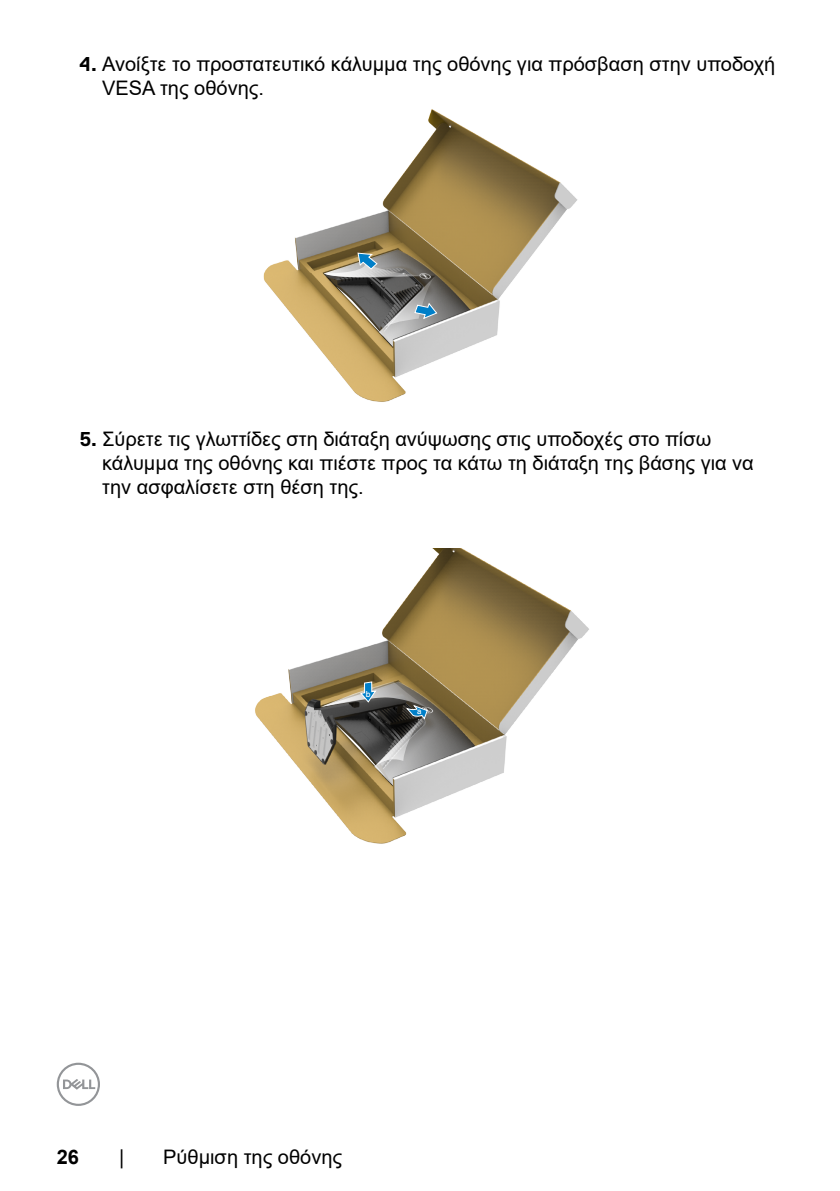
<style>
.page{position:relative;width:840px;height:1191px;background:#fff}
.page>*{position:absolute;margin:0;border:0;box-sizing:border-box;transform-origin:0 0}
.t1{font:20px/24px "Arial";color:#000}
.t2{font:700 20px "Arial";color:#000}
.t3{font:8.6px "Dell Replica";color:#fff}
.s1{font-family:"Dell Replica";font-weight:700}
</style>
<div class="page">
<svg style="left:57px;top:1062px;width:43px;height:44px"></svg>
<img style="left:263px;top:109px;width:315px;height:293px">
<svg style="left:324px;top:249px;width:146px;height:98px;background:#918873"></svg>
<img style="left:255px;top:548px;width:334px;height:296px">
<svg style="left:321px;top:681px;width:154px;height:105px;background:#867e6d"></svg>
<p class="t1" style="left:102px;top:52px;width:674px;text-indent:-23px"><span class="s1">4.</span> Ανοίξτε το προστατευτικό κάλυμμα της οθόνης για πρόσβαση στην υποδοχή<br>VESA της οθόνης.</p>
<p class="t1" style="left:102px;top:426px;width:652px;text-indent:-23px"><span class="s1">5.</span> Σύρετε τις γλωττίδες στη διάταξη ανύψωσης στις υποδοχές στο πίσω κάλυμμα της οθόνης και πιέστε προς τα κάτω τη διάταξη της βάσης για να την ασφαλίσετε στη θέση της.</p>
<p class="t3" style="left:365px;top:689px;width:6px">b</p>
<p class="t3" style="left:417px;top:706px;width:6px">a</p>
<p class="t2" style="left:57px;top:1143px;width:24px">26</p>
<p class="t1" style="left:119px;top:1145px;width:7px">|</p>
<p class="t1" style="left:163px;top:1145px;width:180px">Ρύθμιση της οθόνης</p>
</div>
